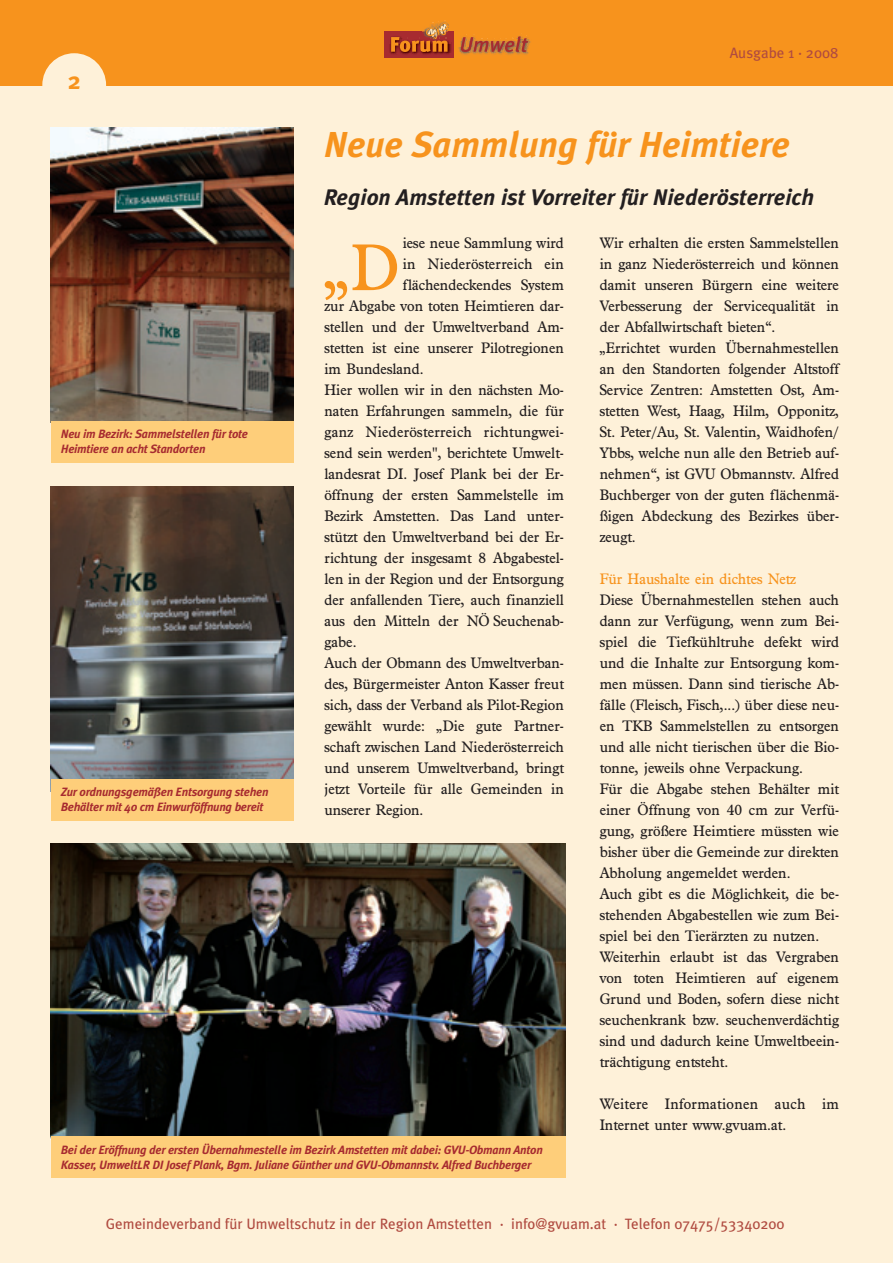
<style>
.page{position:relative;width:893px;height:1263px;background:#fff}
.page>*{position:absolute;margin:0;border:0;box-sizing:border-box;transform-origin:0 0}
.t1{font:68.4px "P760 Roman";color:#f7931d}
.t2{font:italic 700 36px "Meta Plus";color:#f7931d}
.t3{font:700 24px "Meta Plus";color:#f7931d}
.t4{font:italic 700 22.5px "Meta Plus";color:#231f20}
.t5{font:15.75px/21px "P760 Roman";color:#231f20}
.t6{font:15.75px "P760 Roman";color:#f7931d}
.t7{font:15px "Meta Plus";color:#b04b40}
.t8{font:italic 700 12px/15px "Meta Plus";letter-spacing:-.02em;color:#a72b30}
</style>
<div class="page">
<div style="left:0;top:0;width:892px;height:1263px;background:#fef1d9"></div>
<div style="left:0;top:0;width:892px;height:85px;background:#f7931d"></div>
<div style="left:42px;top:53px;width:64px;height:64px;background:#fef1d9;border-radius:50%"></div>
<div style="left:385px;top:31px;width:69px;height:27px;background:#a72b30"></div>
<svg style="left:460px;top:34px;width:70px;height:21px"></svg>
<img style="left:449px;top:42px;width:2px;height:11px">
<svg style="left:389px;top:20px;width:60px;height:35px"></svg>
<img style="left:51px;top:128px;width:242px;height:293px">
<div style="left:51px;top:421px;width:242px;height:41px;background:#fece7a"></div>
<img style="left:51px;top:486px;width:242px;height:293px">
<div style="left:51px;top:779px;width:242px;height:42px;background:#fece7a"></div>
<img style="left:51px;top:843px;width:514px;height:293px">
<div style="left:51px;top:1136px;width:514px;height:42px;background:#fece7a"></div>
<h3 class="t3" style="left:68px;top:72px;width:14px">2</h3>
<p class="t8" style="left:61px;top:427px;width:189px">Neu im Bezirk: Sammelstellen für tote<br>Heimtiere an acht Standorten</p>
<p class="t8" style="left:61px;top:786px;width:209px">Zur ordnungsgemäßen Entsorgung stehen<br>Behälter mit 40 cm Einwurföffnung bereit</p>
<p class="t7" style="left:730px;top:47px;width:110px">Ausgabe 1 · 2008</p>
<h2 class="t2" style="left:324px;top:130px;width:468px">Neue Sammlung für Heimtiere</h2>
<h3 class="t4" style="left:324px;top:188px;width:492px">Region Amstetten ist Vorreiter für Niederösterreich</h3>
<h1 class="t1" style="left:324px;top:243px;width:76px">„D</h1>
<p class="t5" style="left:403px;top:234px;width:163px">iese neue Sammlung wird</p>
<p class="t5" style="left:403px;top:255px;width:163px">in Niederösterreich ein</p>
<p class="t5" style="left:403px;top:276px;width:163px">flächendeckendes System</p>
<p class="t5" style="left:324px;top:297px;width:241px">zur Abgabe von toten Heimtieren dar-</p>
<p class="t5" style="left:324px;top:318px;width:241px">stellen und der Umweltverband Am-</p>
<p class="t5" style="left:324px;top:339px;width:241px">stetten ist eine unserer Pilotregionen</p>
<p class="t5" style="left:324px;top:360px;width:101px">im Bundesland.</p>
<p class="t5" style="left:324px;top:381px;width:241px">Hier wollen wir in den nächsten Mo-</p>
<p class="t5" style="left:324px;top:402px;width:241px">naten Erfahrungen sammeln, die für</p>
<p class="t5" style="left:324px;top:423px;width:241px">ganz Niederösterreich richtungwei-</p>
<p class="t5" style="left:324px;top:444px;width:241px">send sein werden", berichtete Umwelt-</p>
<p class="t5" style="left:324px;top:465px;width:241px">landesrat DI. Josef Plank bei der Er-</p>
<p class="t5" style="left:324px;top:486px;width:241px">öffnung der ersten Sammelstelle im</p>
<p class="t5" style="left:324px;top:507px;width:241px">Bezirk Amstetten. Das Land unter-</p>
<p class="t5" style="left:324px;top:528px;width:241px">stützt den Umweltverband bei der Er-</p>
<p class="t5" style="left:324px;top:549px;width:241px">richtung der insgesamt 8 Abgabestel-</p>
<p class="t5" style="left:324px;top:570px;width:241px">len in der Region und der Entsorgung</p>
<p class="t5" style="left:324px;top:591px;width:241px">der anfallenden Tiere, auch finanziell</p>
<p class="t5" style="left:324px;top:612px;width:241px">aus den Mitteln der NÖ Seuchenab-</p>
<p class="t5" style="left:324px;top:633px;width:34px">gabe.</p>
<p class="t5" style="left:324px;top:654px;width:241px">Auch der Obmann des Umweltverban-</p>
<p class="t5" style="left:324px;top:675px;width:241px">des, Bürgermeister Anton Kasser freut</p>
<p class="t5" style="left:324px;top:696px;width:241px">sich, dass der Verband als Pilot-Region</p>
<p class="t5" style="left:324px;top:717px;width:241px">gewählt wurde: „Die gute Partner-</p>
<p class="t5" style="left:324px;top:738px;width:241px">schaft zwischen Land Niederösterreich</p>
<p class="t5" style="left:324px;top:759px;width:241px">und unserem Umweltverband, bringt</p>
<p class="t5" style="left:324px;top:780px;width:241px">jetzt Vorteile für alle Gemeinden in</p>
<p class="t5" style="left:324px;top:801px;width:100px">unserer Region.</p>
<p class="t5" style="left:600px;top:234px;width:241px">Wir erhalten die ersten Sammelstellen in ganz Niederösterreich und können damit unseren Bürgern eine weitere Verbesserung der Servicequalität in der Abfallwirtschaft bieten“. „Errichtet wurden Übernahmestellen an den Standorten folgender Altstoff Service Zentren: Amstetten Ost, Am&shy;stetten West, Haag, Hilm, Opponitz, St. Peter/Au, St. Valentin, Waidhofen/ Ybbs, welche nun alle den Betrieb auf&shy;nehmen“, ist GVU Obmannstv. Alfred Buchberger von der guten flächenmä&shy;ßigen Abdeckung des Bezirkes über&shy;zeugt.</p>
<p class="t6" style="left:600px;top:573px;width:198px">Für Haushalte ein dichtes Netz</p>
<p class="t5" style="left:600px;top:591px;width:241px">Diese Übernahmestellen stehen auch dann zur Verfügung, wenn zum Bei&shy;spiel die Tiefkühltruhe defekt wird und die Inhalte zur Entsorgung kom&shy;men müssen. Dann sind tierische Ab&shy;fälle (Fleisch, Fisch,...) über diese neu&shy;en TKB Sammelstellen zu entsorgen und alle nicht tierischen über die Bio&shy;tonne, jeweils ohne Verpackung.<br>Für die Abgabe stehen Behälter mit einer Öffnung von 40 cm zur Verfü&shy;gung, größere Heimtiere müssten wie bisher über die Gemeinde zur direkten Abholung angemeldet werden.<br>Auch gibt es die Möglichkeit, die be&shy;stehenden Abgabestellen wie zum Bei&shy;spiel bei den Tierärzten zu nutzen.<br>Weiterhin erlaubt ist das Vergraben von toten Heimtieren auf eigenem Grund und Boden, sofern diese nicht seuchenkrank bzw. seuchenverdächtig sind und dadurch keine Umweltbeein&shy;trächtigung entsteht.</p>
<p class="t5" style="left:600px;top:1095px;width:241px">Weitere Informationen auch im<br>Internet unter www.gvuam.at.</p>
<p class="t8" style="left:61px;top:1143px;width:483px">Bei der Eröffnung der ersten Übernahmestelle im Bezirk Amstetten mit dabei: GVU-Obmann Anton<br>Kasser, UmweltLR DI Josef Plank, Bgm. Juliane Günther und GVU-Obmannstv. Alfred Buchberger</p>
<p class="t7" style="left:106px;top:1219px;width:680px">Gemeindeverband für Umweltschutz in der Region Amstetten · info@gvuam.at · Telefon 07475/53340200</p>
</div>
